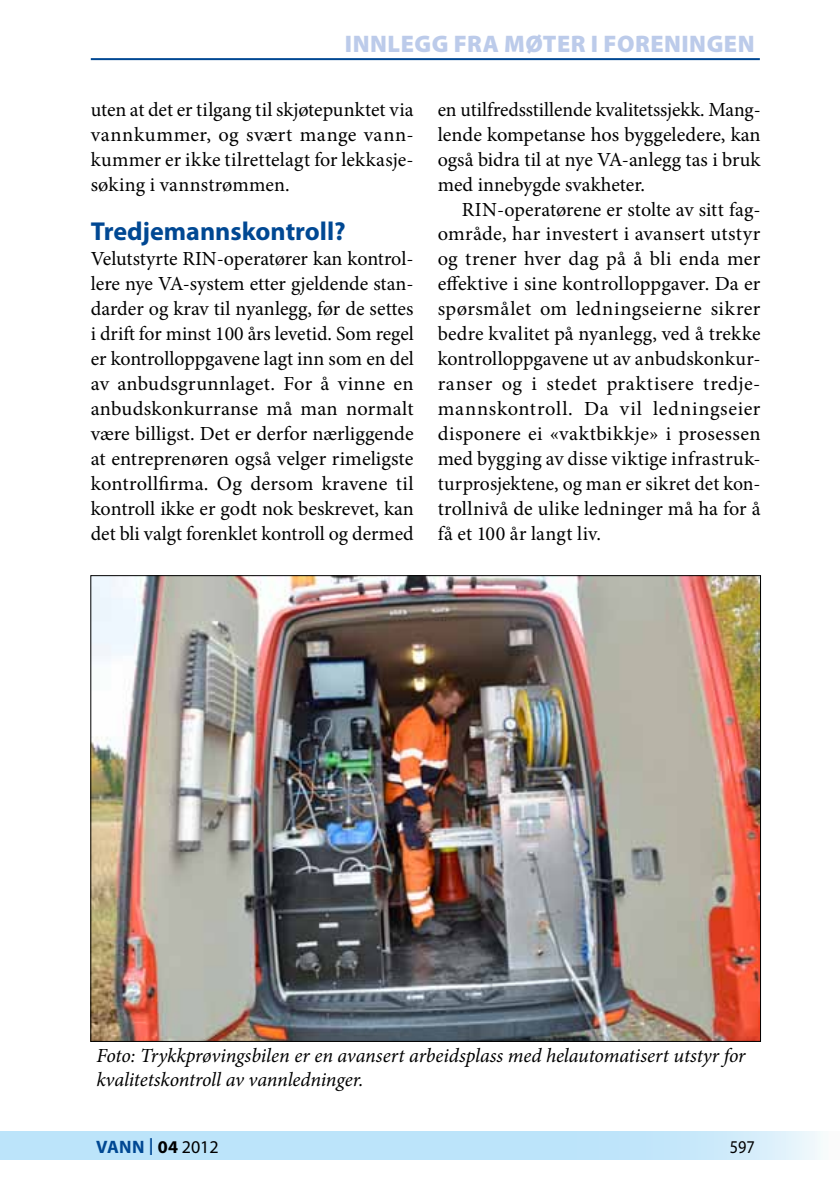
<style>
.page{position:relative;width:840px;height:1191px;background:#fff}
.page>*{position:absolute;margin:0;border:0;box-sizing:border-box;transform-origin:0 0}
.t1{font:700 26px "Myriad Pro";color:#004893}
.t2{font:900 24px "Myriad Pro";letter-spacing:.02em;color:#bccbea}
.t3{font:20px/25px "Minion Pro";color:#000;text-align:justify}
.t4{font:italic 20px/24px "Minion Pro";letter-spacing:-.01em;color:#000}
.t5{font:700 18px "Myriad Pro";letter-spacing:.01em;color:#004893}
.t6{font:18px "Myriad Pro";color:#000;scale:.9 1}
.s1{font-weight:400;font-size:25px}
.s2{color:#000}
.s3{font-weight:400;color:#000}
</style>
<div class="page">
<svg style="left:0;top:1131px;width:821px;height:29px;fill:#bce4fa"></svg>
<hr style="left:91px;top:58px;width:668px;height:2px;background:#004893">
<img style="left:92px;top:577px;width:666px;height:463px">
<p class="t2" style="left:345px;top:30px;width:411px">INNLEGG FRA MØTER I FORENINGEN</p>
<p class="t3" style="left:91px;top:97px;width:324px">uten at det er tilgang til skjøtepunktet via vannkummer, og svært mange vann&shy;kummer er ikke tilrettelagt for lekkasje&shy;søking i vannstrømmen.</p>
<h1 class="t1" style="left:91px;top:215px;width:256px">Tredjemannskontroll?</h1>
<p class="t3" style="left:91px;top:247px;width:324px">Velutstyrte RIN-operatører kan kontrol&shy;lere nye VA-system etter gjeldende stan&shy;darder og krav til nyanlegg, før de settes i drift for minst 100 års levetid. Som regel er kontrolloppgavene lagt inn som en del av anbudsgrunnlaget. For å vinne en anbudskonkurranse må man normalt være billigst. Det er derfor nærliggende at entreprenøren også velger rimeligste kontrollfirma. Og dersom kravene til kontroll ikke er godt nok beskrevet, kan det bli valgt forenklet kontroll og dermed</p>
<p class="t3" style="left:437px;top:97px;width:324px">en utilfredsstillende kvalitetssjekk. Mang&shy;lende kompetanse hos byggeledere, kan også bidra til at nye VA-anlegg tas i bruk med innebygde svakheter.</p>
<p class="t3" style="left:437px;top:197px;width:324px;text-indent:24px">RIN-operatørene er stolte av sitt fag&shy;område, har investert i avansert utstyr og trener hver dag på å bli enda mer effektive i sine kontrolloppgaver. Da er spørsmålet om ledningseierne sikrer bedre kvalitet på nyanlegg, ved å trekke kontrolloppgavene ut av anbudskonkur&shy;ranser og i stedet praktisere tredje&shy;mannskontroll. Da vil ledningseier disponere ei «vaktbikkje» i prosessen med bygging av disse viktige infrastruk&shy;turprosjektene, og man er sikret det kon&shy;trollnivå de ulike ledninger må ha for å få et 100 år langt liv.</p>
<p class="t4" style="left:96px;top:1043px;width:650px">Foto: Trykkprøvingsbilen er en avansert arbeidsplass med helautomatisert utstyr for kvalitetskontroll av vannledninger.</p>
<p class="t5" style="left:96px;top:1135px;width:124px">Vann <span class="s1">I</span> <span class="s2">04</span> <span class="s3">2012</span></p>
<p class="t6" style="left:729px;top:1136px;width:29px">597</p>
</div>
